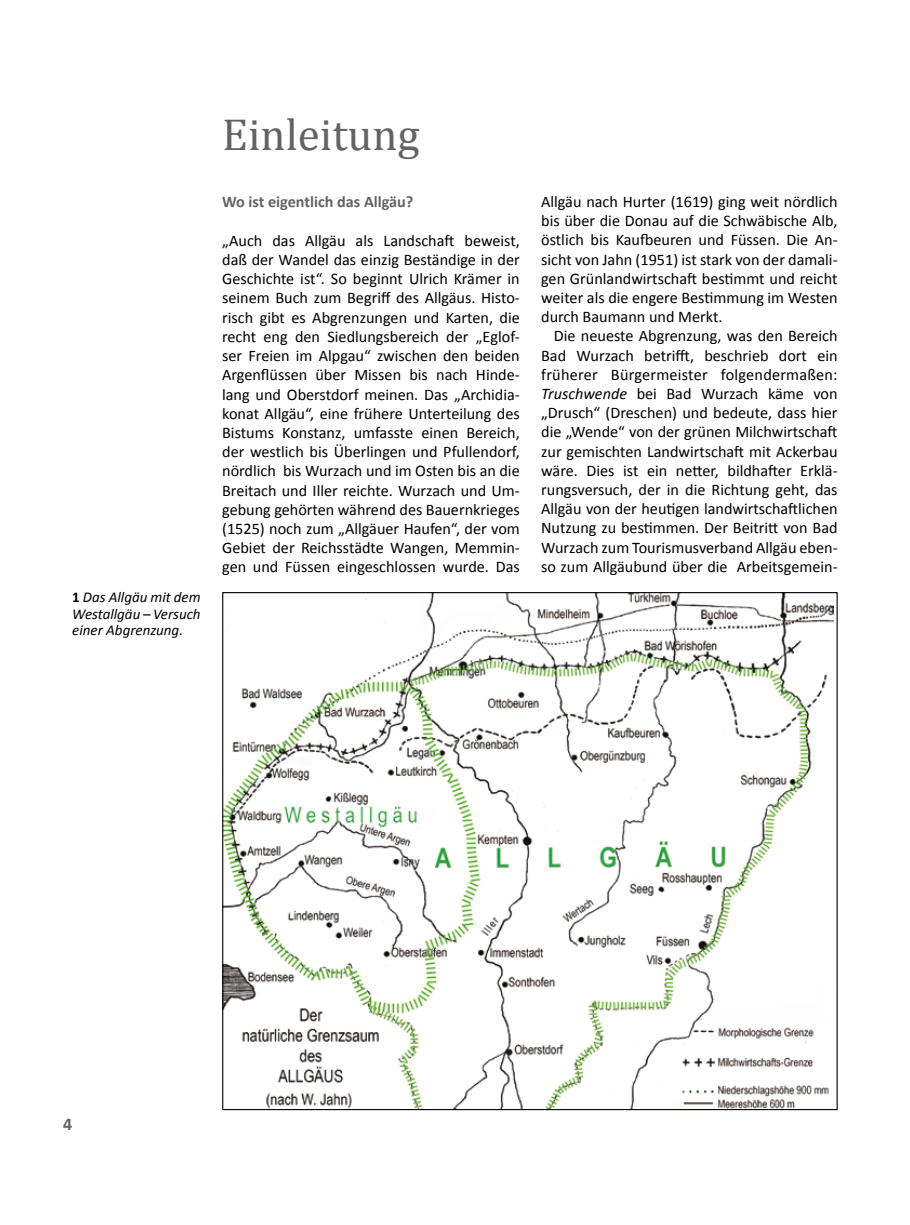
<style>
.page{position:relative;width:910px;height:1225px;background:#fff}
.page>*{position:absolute;margin:0;border:0;box-sizing:border-box;transform-origin:0 0}
.t1{font:45px "Cambria";color:#636363}
.t2{font:700 18px "Calibri";color:#636363}
.t3{font:16.2px/19.2px "Calibri";color:#000;text-align:justify}
.t4{font:700 16.2px "Calibri";color:#636363}
.t5{font:italic 15px/16.5px "Calibri";color:#000;text-align:justify}
.s1{font-weight:700;font-style:normal}
.s2{font-style:italic}
</style>
<div class="page">
<img style="left:224px;top:594px;width:609px;height:514px">
<p class="t5" style="left:72px;top:588px;width:130px"><span class="s1">1</span> Das Allgäu mit dem Westallgäu – Versuch einer Abgrenzung.</p>
<h1 class="t1" style="left:222px;top:108px;width:199px">Einleitung</h1>
<p class="t4" style="left:222px;top:192px;width:193px">Wo ist eigentlich das Allgäu?</p>
<p class="t3" style="left:222px;top:231px;width:299px">„Auch das Allgäu als Landschaft beweist, daß der Wandel das einzig Beständige in der Geschichte ist“. So beginnt Ulrich Krämer in seinem Buch zum Begriff des Allgäus. Histo&shy;risch gibt es Abgrenzungen und Karten, die recht eng den Siedlungsbereich der „Eglof&shy;ser Freien im Alpgau“ zwischen den beiden Argenflüssen über Missen bis nach Hinde&shy;lang und Oberstdorf meinen. Das „Archidia&shy;konat Allgäu“, eine frühere Unterteilung des Bistums Konstanz, umfasste einen Bereich, der westlich bis Überlingen und Pfullendorf, nördlich bis Wurzach und im Osten bis an die Breitach und Iller reichte. Wurzach und Um&shy;gebung gehörten während des Bauernkrieges (1525) noch zum „Allgäuer Haufen“, der vom Gebiet der Reichsstädte Wangen, Memmin&shy;gen und Füssen eingeschlossen wurde. Das</p>
<p class="t3" style="left:541px;top:192px;width:298px">Allgäu nach Hurter (1619) ging weit nördlich bis über die Donau auf die Schwäbische Alb, östlich bis Kaufbeuren und Füssen. Die An&shy;sicht von Jahn (1951) ist stark von der damali&shy;gen Grünlandwirtschaft bestimmt und reicht weiter als die engere Bestimmung im Westen durch Baumann und Merkt.</p>
<p class="t3" style="left:541px;top:326px;width:298px;text-indent:13px">Die neueste Abgrenzung, was den Bereich Bad Wurzach betrifft, beschrieb dort ein früherer Bürgermeister folgendermaßen:<br><span class="s2">Truschwende</span> bei Bad Wurzach käme von „Drusch“ (Dreschen) und bedeute, dass hier die „Wende“ von der grünen Milchwirtschaft zur gemischten Landwirtschaft mit Ackerbau wäre. Dies ist ein netter, bildhafter Erklä&shy;rungsversuch, der in die Richtung geht, das Allgäu von der heutigen landwirtschaftlichen Nutzung zu bestimmen. Der Beitritt von Bad Wurzach zum Tourismusverband Allgäu eben&shy;so zum Allgäubund über die Arbeitsgemein-</p>
<p class="t2" style="left:63px;top:1112px;width:11px">4</p>
</div>
